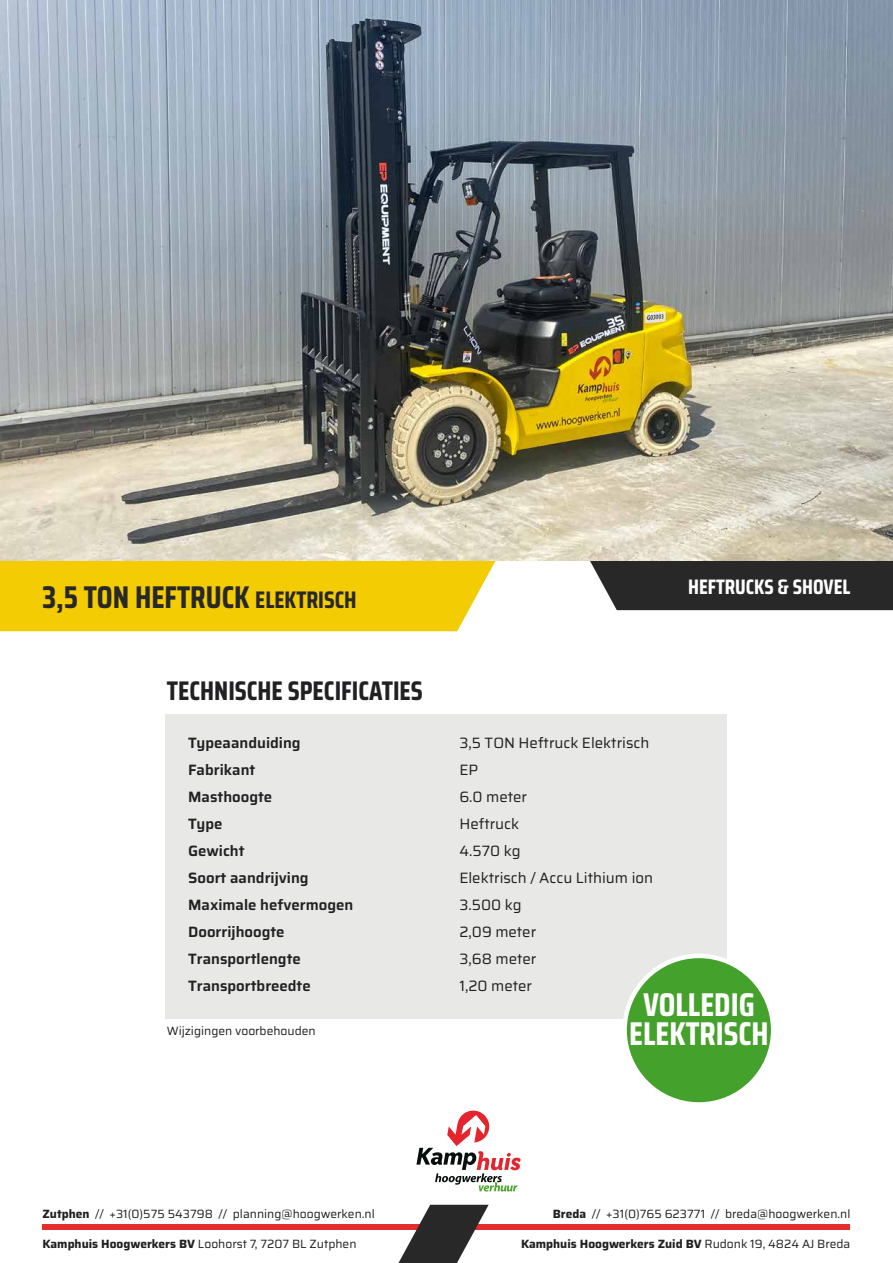
<style>
.page{position:relative;width:893px;height:1263px;background:#fff}
.page>*{position:absolute;margin:0;border:0;box-sizing:border-box;transform-origin:0 0}
.t1{font:700 33px/28.5px "Saira Condensed";color:#fff;text-align:center}
.t2{font:700 31.5px "Saira Condensed";color:#282829}
.t3{font:700 27px "Saira Condensed";color:#212022}
.t4{font:700 21px "Saira Condensed";color:#fff}
.t5{font:600 15px "Saira";color:#212022}
.t6{font:15px "Saira";color:#212022}
.t7{font:12px "Saira";color:#212022}
.t8{font:700 12px "Saira";color:#212022}
.s1{font-size:24px}
.s2{font-weight:700}
.s3{font-weight:400}
</style>
<div class="page">
<div style="left:43px;top:1224px;width:807px;height:6px;background:#e42e2d"></div>
<svg style="left:398px;top:1205px;width:91px;height:58px"></svg>
<svg style="left:416px;top:1110px;width:105px;height:81px"></svg>
<div style="left:0;top:560px;width:496px;height:71px;background:#f4cc04"></div>
<div style="left:590px;top:560px;width:303px;height:50px;background:#282829"></div>
<div style="left:166px;top:714px;width:561px;height:305px;background:#e8e9e6"></div>
<img style="left:0;top:0;width:893px;height:560px">
<div style="left:625px;top:956px;width:148px;height:148px;background:#44a12b;border-radius:50%"></div>
<div style="left:622px;top:954px;width:153px;height:153px;border:5px solid #fff;border-radius:50%"></div>
<h2 class="t2" style="left:43px;top:586px;width:316px">3,5 TON HEFTRUCK <span class="s1">ELEKTRISCH</span></h2>
<h3 class="t4" style="left:688px;top:579px;width:164px">HEFTRUCKS &amp; SHOVEL</h3>
<h3 class="t3" style="left:167px;top:681px;width:257px">TECHNISCHE SPECIFICATIES</h3>
<p class="t5" style="left:188px;top:737px;width:114px">Typeaanduiding</p>
<p class="t6" style="left:459px;top:737px;width:191px">3,5 TON Heftruck Elektrisch</p>
<p class="t5" style="left:188px;top:764px;width:69px">Fabrikant</p>
<p class="t6" style="left:459px;top:764px;width:20px">EP</p>
<p class="t5" style="left:188px;top:791px;width:86px">Masthoogte</p>
<p class="t6" style="left:459px;top:791px;width:69px">6.0 meter</p>
<p class="t5" style="left:188px;top:818px;width:36px">Type</p>
<p class="t6" style="left:459px;top:818px;width:61px">Heftruck</p>
<p class="t5" style="left:188px;top:845px;width:58px">Gewicht</p>
<p class="t6" style="left:459px;top:845px;width:63px">4.570 kg</p>
<p class="t5" style="left:188px;top:872px;width:122px">Soort aandrijving</p>
<p class="t6" style="left:459px;top:872px;width:195px">Elektrisch / Accu Lithium ion</p>
<p class="t5" style="left:188px;top:899px;width:167px">Maximale hefvermogen</p>
<p class="t6" style="left:459px;top:899px;width:64px">3.500 kg</p>
<p class="t5" style="left:188px;top:926px;width:98px">Doorrijhoogte</p>
<p class="t6" style="left:459px;top:926px;width:78px">2,09 meter</p>
<p class="t5" style="left:188px;top:953px;width:114px">Transportlengte</p>
<p class="t6" style="left:459px;top:953px;width:78px">3,68 meter</p>
<p class="t5" style="left:188px;top:980px;width:124px">Transportbreedte</p>
<p class="t6" style="left:459px;top:980px;width:74px">1,20 meter</p>
<h1 class="t1" style="left:629px;top:993px;width:141px">VOLLEDIG<br>ELEKTRISCH</h1>
<p class="t7" style="left:167px;top:1026px;width:150px">Wijzigingen voorbehouden</p>
<p class="t7" style="left:43px;top:1209px;width:334px"><span class="s2">Zutphen</span> // +31(0)575 543798 // planning@hoogwerken.nl</p>
<p class="t7" style="left:553px;top:1209px;width:299px"><span class="s2">Breda</span> // +31(0)765 623771 // breda@hoogwerken.nl</p>
<p class="t7" style="left:43px;top:1239px;width:316px"><span class="s2">Kamphuis Hoogwerkers BV</span> Loohorst 7, 7207 BL Zutphen</p>
<p class="t8" style="left:521px;top:1239px;width:331px">Kamphuis Hoogwerkers Zuid BV <span class="s3">Rudonk 19, 4824 AJ Breda</span></p>
</div>
